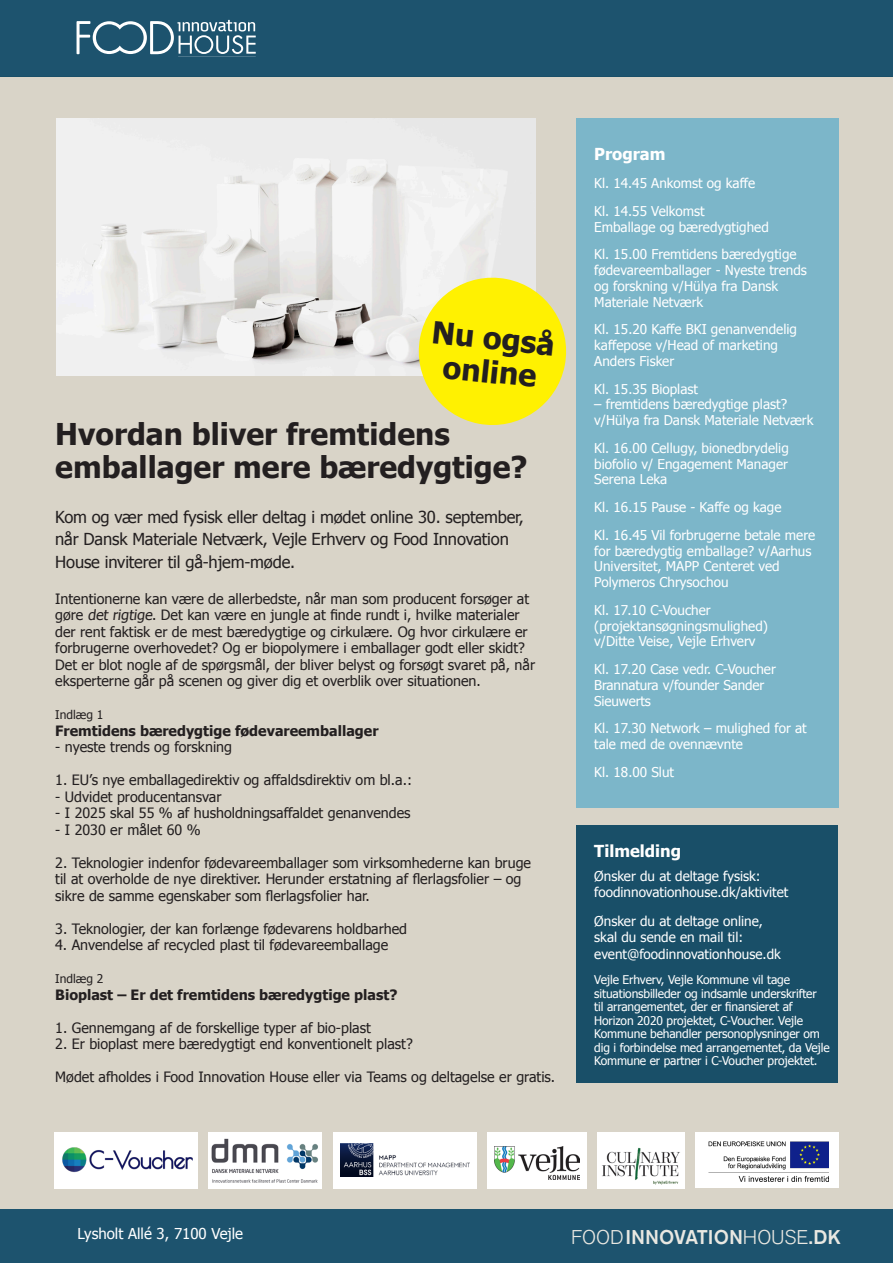
<style>
.page{position:relative;width:893px;height:1263px;background:#fff}
.page>*{position:absolute;margin:0;border:0;box-sizing:border-box;transform-origin:0 0}
.t1{font:700 30.45px/33.5px "Tahoma";color:#231f20;text-align:center}
.t2{font:700 30px/33px "Tahoma";color:#231f20}
.t3{font:500 19.8px "Akzidenz Grotesk BE";color:#e9e8e2}
.t4{font:16.5px/22.5px "Tahoma";letter-spacing:-.01em;color:#231f20}
.t5{font:700 16.5px "Tahoma";color:#fff}
.t6{font:15px "Tahoma";color:#fff}
.t7{font:14.25px/16.5px "Tahoma";color:#231f20}
.t8{font:700 14.25px "Tahoma";color:#231f20}
.t9{font:13.5px/15.8px "Tahoma";color:#fff}
.t10{font:12px/13.5px "Tahoma";letter-spacing:-.01em;color:#fff}
.t11{font:12px "Tahoma";color:#231f20}
.s1{font-weight:300}
</style>
<div class="page">
<div style="left:0;top:77px;width:893px;height:1132px;background:#d9d4c8"></div>
<div style="left:576px;top:826px;width:262px;height:257px;background:#194f68"></div>
<div style="left:0;top:0;width:893px;height:77px;background:#1d536e"></div>
<svg style="left:77px;top:20px;width:179px;height:34px"></svg>
<div style="left:0;top:1209px;width:893px;height:54px;background:#1d536e"></div>
<div style="left:576px;top:118px;width:263px;height:690px;background:#7cb6c9"></div>
<img style="left:56px;top:118px;width:480px;height:258px">
<div style="left:208px;top:1132px;width:114px;height:56px;background:#fff"></div>
<img style="left:211px;top:1138px;width:107px;height:45px">
<div style="left:487px;top:1132px;width:100px;height:56px;background:#fff"></div>
<img style="left:495px;top:1146px;width:84px;height:33px">
<div style="left:55px;top:1132px;width:143px;height:56px;background:#fff"></div>
<img style="left:62px;top:1147px;width:131px;height:26px">
<div style="left:333px;top:1132px;width:144px;height:56px;background:#fff"></div>
<img style="left:340px;top:1143px;width:129px;height:34px">
<div style="left:597px;top:1132px;width:88px;height:56px;background:#fff"></div>
<img style="left:602px;top:1147px;width:78px;height:38px">
<div style="left:696px;top:1132px;width:143px;height:56px;background:#fff"></div>
<img style="left:708px;top:1141px;width:120px;height:40px">
<svg style="left:412px;top:271px;width:155px;height:154px"></svg>
<p class="t1" style="left:434px;top:313px;width:125px;rotate:6deg">Nu også online</p>
<p class="t2" style="left:55px;top:416px;width:474px">Hvordan bliver fremtidens emballager mere bæredygtige?</p>
<p class="t4" style="left:55px;top:505px;width:470px">Kom og vær med fysisk eller deltag i mødet online 30. september, når Dansk Materiale Netværk, Vejle Erhverv og Food Innovation<br>House inviterer til gå-hjem-møde.</p>
<p class="t7" style="left:55px;top:590px;width:481px">Intentionerne kan være de allerbedste, når man som producent forsøger at gøre det rigtige. Det kan være en jungle at finde rundt i, hvilke materialer der rent faktisk er de mest bæredygtige og cirkulære. Og hvor cirkulære er forbrugerne overhovedet? Og er biopolymere i emballager godt eller skidt?<br>Det er blot nogle af de spørgsmål, der bliver belyst og forsøgt svaret på, når eksperterne går på scenen og giver dig et overblik over situationen.</p>
<p class="t11" style="left:55px;top:707px;width:50px">Indlæg 1</p>
<p class="t8" style="left:55px;top:721px;width:325px">Fremtidens bæredygtige fødevareemballager</p>
<p class="t7" style="left:55px;top:738px;width:178px">- nyeste trends og forskning</p>
<p class="t7" style="left:55px;top:771px;width:358px">1. EU’s nye emballagedirektiv og affaldsdirektiv om bl.a.:</p>
<p class="t7" style="left:55px;top:788px;width:168px">- Udvidet producentansvar</p>
<p class="t7" style="left:55px;top:804px;width:357px">- I 2025 skal 55 % af husholdningsaffaldet genanvendes</p>
<p class="t7" style="left:55px;top:821px;width:147px">- I 2030 er målet 60 %</p>
<p class="t7" style="left:55px;top:854px;width:477px">2. Teknologier indenfor fødevareemballager som virksomhederne kan bruge til at overholde de nye direktiver. Herunder erstatning af flerlagsfolier – og sikre de samme egenskaber som flerlagsfolier har.</p>
<p class="t7" style="left:55px;top:920px;width:353px">3. Teknologier, der kan forlænge fødevarens holdbarhed</p>
<p class="t7" style="left:55px;top:936px;width:334px">4. Anvendelse af recycled plast til fødevareemballage</p>
<p class="t11" style="left:55px;top:971px;width:50px">Indlæg 2</p>
<p class="t8" style="left:55px;top:985px;width:344px">Bioplast – Er det fremtidens bæredygtige plast?</p>
<p class="t7" style="left:55px;top:1019px;width:317px">1. Gennemgang af de forskellige typer af bio-plast</p>
<p class="t7" style="left:55px;top:1035px;width:359px">2. Er bioplast mere bæredygtigt end konventionelt plast?</p>
<p class="t7" style="left:55px;top:1068px;width:501px">Mødet afholdes i Food Innovation House eller via Teams og deltagelse er gratis.</p>
<p class="t5" style="left:594px;top:143px;width:73px">Program</p>
<p class="t9" style="left:594px;top:175px;width:162px">Kl. 14.45 Ankomst og kaffe</p>
<p class="t9" style="left:594px;top:202px;width:176px">Kl. 14.55 Velkomst<br>Emballage og bæredygtighed</p>
<p class="t9" style="left:594px;top:246px;width:214px">Kl. 15.00 Fremtidens bæredygtige fødevareemballager - Nyeste trends og forskning v/Hülya fra Dansk<br>Materiale Netværk</p>
<p class="t9" style="left:594px;top:321px;width:204px">Kl. 15.20 Kaffe BKI genanvendelig kaffepose v/Head of marketing<br>Anders Fisker</p>
<p class="t9" style="left:594px;top:380px;width:105px">Kl. 15.35 Bioplast</p>
<p class="t9" style="left:594px;top:396px;width:221px">– fremtidens bæredygtige plast? v/Hülya fra Dansk Materiale Netværk</p>
<p class="t9" style="left:594px;top:439px;width:196px">Kl. 16.00 Cellugy, bionedbrydelig biofolio v/ Engagement Manager</p>
<p class="t9" style="left:594px;top:471px;width:75px">Serena Leka</p>
<p class="t9" style="left:594px;top:499px;width:189px">Kl. 16.15 Pause - Kaffe og kage</p>
<p class="t9" style="left:594px;top:526px;width:222px">Kl. 16.45 Vil forbrugerne betale mere for bæredygtig emballage? v/Aarhus<br>Universitet, MAPP Centeret ved<br>Polymeros Chrysochou</p>
<p class="t9" style="left:594px;top:601px;width:175px">Kl. 17.10 C-Voucher (projektansøgningsmulighed) v/Ditte Veise, Vejle Erhverv</p>
<p class="t9" style="left:594px;top:661px;width:183px">Kl. 17.20 Case vedr. C-Voucher<br>Brannatura v/founder Sander<br>Sieuwerts</p>
<p class="t9" style="left:594px;top:720px;width:214px">Kl. 17.30 Network – mulighed for at tale med de ovennævnte</p>
<p class="t9" style="left:594px;top:763px;width:81px">Kl. 18.00 Slut</p>
<p class="t5" style="left:594px;top:839px;width:88px">Tilmelding</p>
<p class="t9" style="left:594px;top:867px;width:196px;line-height:16.5px">Ønsker du at deltage fysisk: foodinnovationhouse.dk/aktivitet</p>
<p class="t9" style="left:594px;top:912px;width:188px;line-height:16.5px">Ønsker du at deltage online, skal du sende en mail til: event@foodinnovationhouse.dk</p>
<p class="t10" style="left:594px;top:973px;width:237px">Vejle Erhverv, Vejle Kommune vil tage situationsbilleder og indsamle underskrifter<br>til arrangementet, der er finansieret af Horizon 2020 projektet, C-Voucher. Vejle Kommune behandler personoplysninger om dig i forbindelse med arrangementet, da Vejle Kommune er partner i C-Voucher projektet.</p>
<p class="t6" style="left:78px;top:1223px;width:167px">Lysholt Allé 3, 7100 Vejle</p>
<p class="t3" style="left:571px;top:1225px;width:271px"><span class="s1">FOOD</span> INNOVATION<span class="s1">HOUSE</span>.DK</p>
</div>
